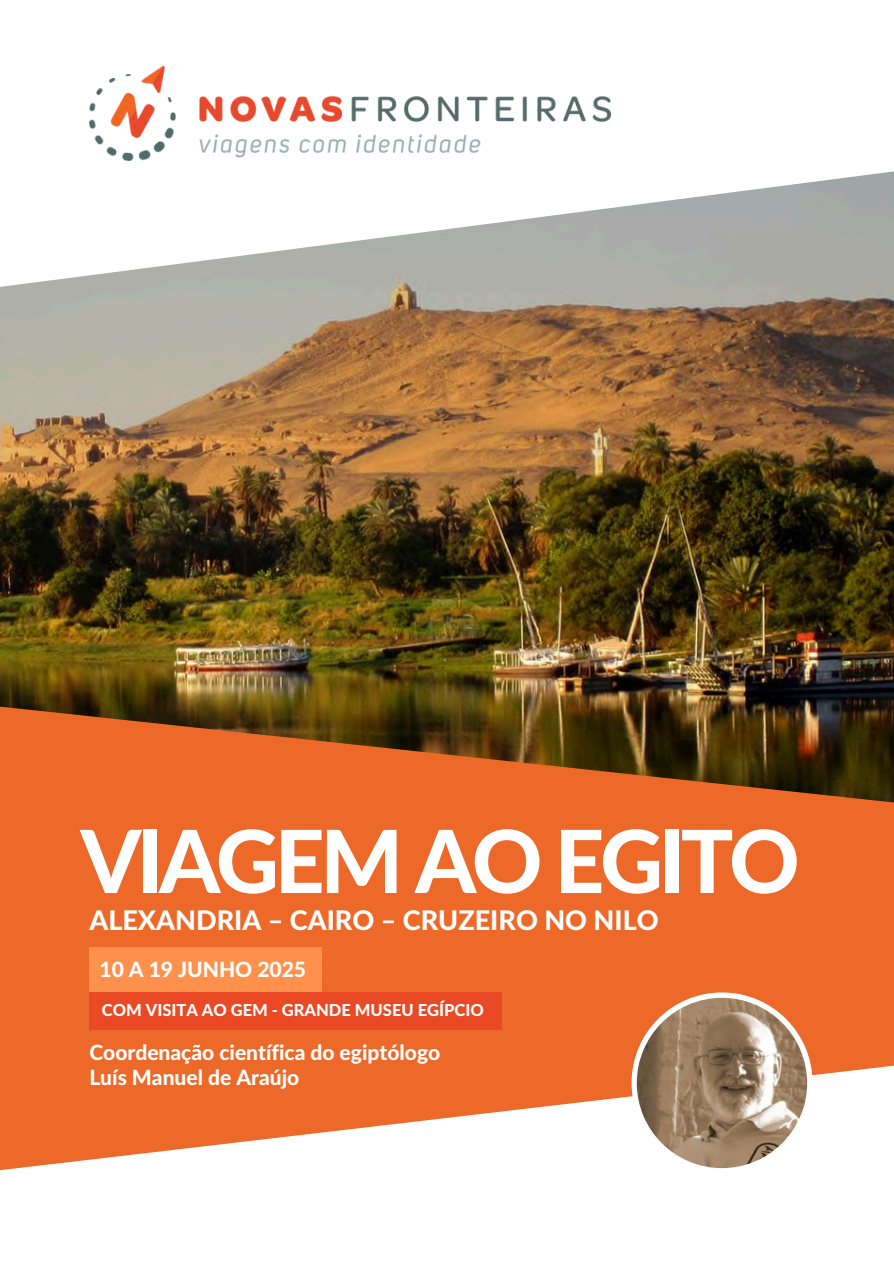
<style>
.page{position:relative;width:894px;height:1264px;background:#fff}
.page>*{position:absolute;margin:0;border:0;box-sizing:border-box;transform-origin:0 0}
.t1{font:800 87px "Lato Latin";letter-spacing:-.05em;color:#fff}
.t2{font:800 27px "Lato Latin";color:#fff}
.t3{font:800 21px/24.8px "Lato Latin";color:#fff}
.t4{font:800 16.5px "Lato Latin";color:#fff}
</style>
<div class="page">
<img style="left:0;top:488px;width:893px;height:175px">
<img style="left:0;top:663px;width:893px;height:197px">
<svg style="left:0;top:996px;width:893px;height:175px;fill:#ed6929"></svg>
<div style="left:0;top:860px;width:893px;height:136px;background:#ed6929"></div>
<svg style="left:633px;top:994px;width:177px;height:177px"></svg>
<div style="left:89px;top:947px;width:232px;height:45px;background:#ff914d"></div>
<svg style="left:0;top:99px;width:893px;height:389px"></svg>
<img style="left:89px;top:67px;width:521px;height:93px">
<div style="left:89px;top:992px;width:412px;height:37px;background:#e94924"></div>
<h2 class="t1" style="left:80px;top:823px;width:720px">VIAGEM AO EGITO</h2>
<h3 class="t2" style="left:89px;top:907px;width:570px">ALEXANDRIA – CAIRO – CRUZEIRO NO NILO</h3>
<h1 class="t3" style="left:100px;top:958px;width:208px">10 A 19 JUNHO 2025</h1>
<p class="t4" style="left:102px;top:1002px;width:383px">COM VISITA AO GEM - GRANDE MUSEU EGÍPCIO</p>
<p class="t3" style="left:89px;top:1041px;width:352px">Coordenação científica do egiptólogo<br>Luís Manuel de Araújo</p>
</div>
